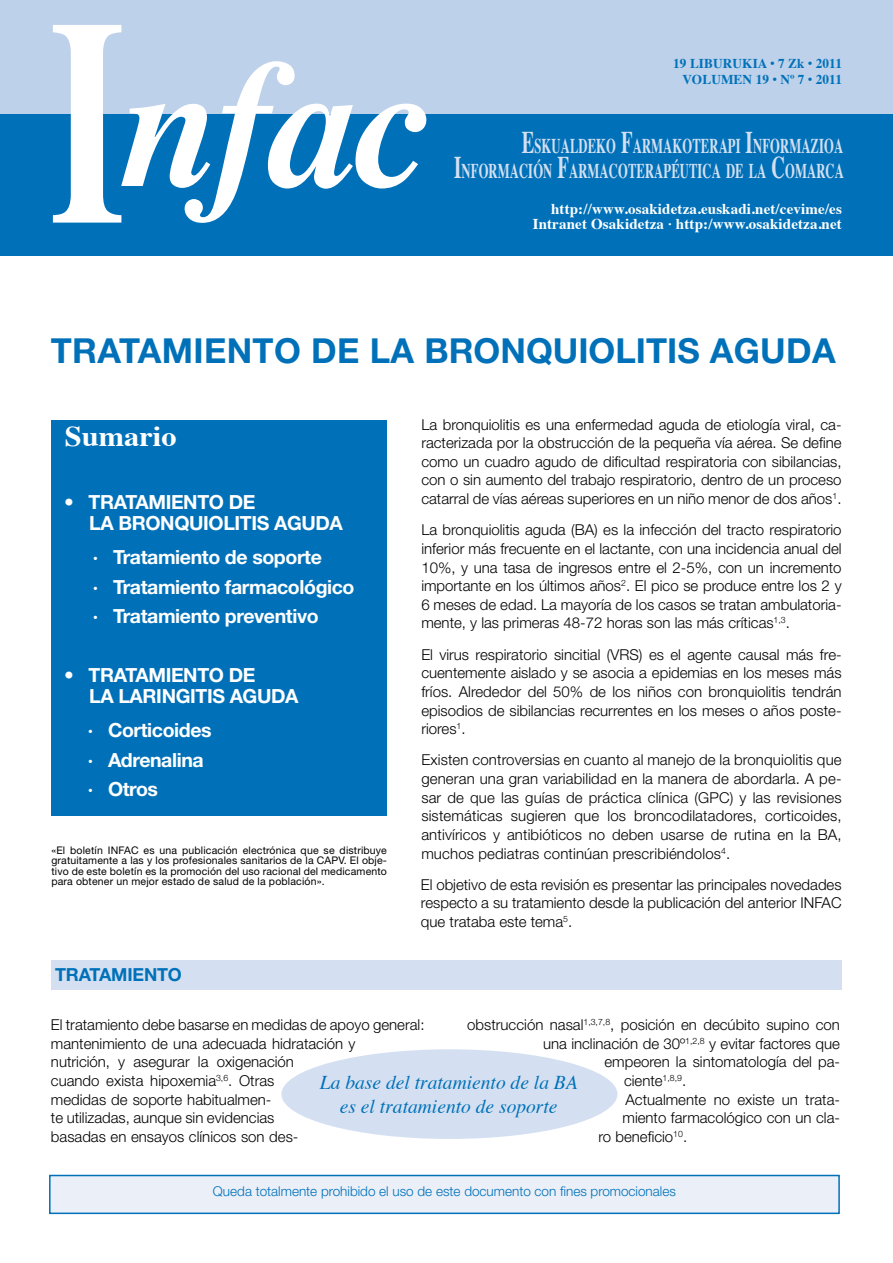
<style>
.page{position:relative;width:893px;height:1263px;background:#fff}
.page>*{position:absolute;margin:0;border:0;box-sizing:border-box;transform-origin:0 0}
.t1{font:700 292.5px "Times";color:#fff;scale:.67 1}
.t2{font:italic 700 178.5px "Times";color:#fff}
.t3{font:700 34.5px "Helvetica Neue LT Std";letter-spacing:.005em;color:#0071b9}
.t4{font:700 28.5px "Times";color:#fff;scale:1.07 1}
.t5{font:700 21px "Times";letter-spacing:.01em;color:#d4e0f1;scale:.6 1}
.t6{font:700 19.5px/21px "Helvetica Neue LT Std";letter-spacing:-.02em;color:#fff}
.t7{font:italic 19.5px/23.4px "Times";color:#0071b9;text-align:center}
.TIT_TRAM{font:700 18px "Helvetica Neue LT Std";letter-spacing:-.01em;color:#0071b9}
.TEXTO_T{font:300 15px/18.6px "Helvetica Neue LT Std";color:#000;text-align:justify}
.t8{font:700 15px "Times";letter-spacing:.01em;color:#fff}
.t9{font:300 13.5px "Helvetica Neue LT Std";color:#0071b9}
.t10{font:700 13.5px "Times";letter-spacing:.01em;color:#0071b9}
.t11{font:10.5px/10.5px "Helvetica Neue LT Std";letter-spacing:.015em;color:#000;text-align:justify}
.s1{font-size:12px}
.s2{font-size:31.5px}
</style>
<div class="page">
<div style="left:0;top:0;width:893px;height:114px;background:#bdd1ea"></div>
<div style="left:0;top:114px;width:893px;height:141px;background:#0071b9"></div>
<div style="left:51px;top:420px;width:336px;height:395px;background:#0071b9"></div>
<div style="left:50px;top:1175px;width:789px;height:38px;background:#eaeff8"></div>
<div style="left:49px;top:1175px;width:791px;height:39px;border:2px solid #0071b9"></div>
<div style="left:51px;top:960px;width:790px;height:30px;background:#d4e0f1"></div>
<div style="left:281px;top:1049px;width:336px;height:90px;background:#d4e0f1;border-radius:50%"></div>
<p class="t1" style="left:50px;top:-156px;width:115px">I</p>
<p class="t2" style="left:117px;top:-42px;width:315px">nfac</p>
<p class="t10" style="left:673px;top:50px;width:170px">19 LIBURUKIA <span class="s1">•</span> 7 Zk <span class="s1">•</span> 2011</p>
<p class="t10" style="left:682px;top:66px;width:161px">VOLUMEN 19 <span class="s1">•</span> Nº 7 <span class="s1">•</span> 2011</p>
<p class="t5" style="left:522px;top:126px;width:537px"><span class="s2">E</span>SKUALDEKO <span class="s2">F</span>ARMAKOTERAPI <span class="s2">I</span>NFORMAZIOA</p>
<p class="t5" style="left:454px;top:151px;width:651px"><span class="s2">I</span>NFORMACIÓN <span class="s2">F</span>ARMACOTERAPÉUTICA DE LA <span class="s2">C</span>OMARCA</p>
<p class="t8" style="left:551px;top:195px;width:292px">http://www.osakidetza.euskadi.net/cevime/es</p>
<p class="t8" style="left:533px;top:210px;width:311px">Intranet Osakidetza · http:/www.osakidetza.net</p>
<p class="t3" style="left:51px;top:329px;width:786px">TRATAMIENTO DE LA BRONQUIOLITIS AGUDA</p>
<p class="t4" style="left:65px;top:409px;width:106px">Sumario</p>
<p class="t6" style="left:89px;top:491px;width:255px;text-indent:-25px">• TRATAMIENTO DE<br>LA BRONQUIOLITIS AGUDA</p>
<p class="t6" style="left:93px;top:546px;width:230px">· Tratamiento de soporte</p>
<p class="t6" style="left:93px;top:576px;width:263px">· Tratamiento farmacológico</p>
<p class="t6" style="left:93px;top:605px;width:227px">· Tratamiento preventivo</p>
<p class="t6" style="left:89px;top:664px;width:211px;text-indent:-25px">• TRATAMIENTO DE<br>LA LARINGITIS AGUDA</p>
<p class="t6" style="left:88px;top:719px;width:125px">· Corticoides</p>
<p class="t6" style="left:88px;top:749px;width:117px">· Adrenalina</p>
<p class="t6" style="left:88px;top:778px;width:72px">· Otros</p>
<p class="t11" style="left:51px;top:845px;width:337px">«El boletín INFAC es una publicación electrónica que se distribuye gratuitamente a las y los profesionales sanitarios de la CAPV. El obje&shy;tivo de este boletín es la promoción del uso racional del medicamento para obtener un mejor estado de salud de la población».</p>
<p class="TEXTO_T" style="left:421px;top:415px;width:422px">La bronquiolitis es una enfermedad aguda de etiología viral, ca&shy;racterizada por la obstrucción de la pequeña vía aérea. Se define como un cuadro agudo de dificultad respiratoria con sibilancias, con o sin aumento del trabajo respiratorio, dentro de un proceso catarral de vías aéreas superiores en un niño menor de dos años<sup>1</sup>.</p>
<p class="TEXTO_T" style="left:421px;top:520px;width:422px">La bronquiolitis aguda (BA) es la infección del tracto respiratorio inferior más frecuente en el lactante, con una incidencia anual del 10%, y una tasa de ingresos entre el 2-5%, con un incremento importante en los últimos años<sup>2</sup>. El pico se produce entre los 2 y 6 meses de edad. La mayoría de los casos se tratan ambulatoria&shy;mente, y las primeras 48-72 horas son las más críticas<sup>1,3</sup>.</p>
<p class="TEXTO_T" style="left:421px;top:645px;width:422px">El virus respiratorio sincitial (VRS) es el agente causal más fre&shy;cuentemente aislado y se asocia a epidemias en los meses más fríos. Alrededor del 50% de los niños con bronquiolitis tendrán episodios de sibilancias recurrentes en los meses o años poste&shy;riores<sup>1</sup>.</p>
<p class="TEXTO_T" style="left:421px;top:750px;width:422px">Existen controversias en cuanto al manejo de la bronquiolitis que generan una gran variabilidad en la manera de abordarla. A pe&shy;sar de que las guías de práctica clínica (GPC) y las revisiones sistemáticas sugieren que los broncodilatadores, corticoides, antivíricos y antibióticos no deben usarse de rutina en la BA, muchos pediatras continúan prescribiéndolos<sup>4</sup>.</p>
<p class="TEXTO_T" style="left:421px;top:875px;width:422px">El objetivo de esta revisión es presentar las principales novedades respecto a su tratamiento desde la publicación del anterior INFAC que trataba este tema<sup>5</sup>.</p>
<p class="TIT_TRAM" style="left:55px;top:964px;width:128px">TRATAMIENTO</p>
<p class="TEXTO_T" style="left:51px;top:1015px;width:375px;text-align:left">El tratamiento debe basarse en medidas de apoyo general: mantenimiento de una adecuada hidratación y<br>nutrición, y asegurar la oxigenación<br>cuando exista hipoxemia<sup>3,6</sup>. Otras<br>medidas de soporte habitualmen-<br>te utilizadas, aunque sin evidencias<br>basadas en ensayos clínicos son des-</p>
<p class="TEXTO_T" style="left:467px;top:1015px;width:374px">obstrucción nasal<sup>1,3,7,8</sup>, posición en decúbito supino con</p>
<p class="TEXTO_T" style="left:543px;top:1034px;width:299px">una inclinación de 30º<sup>1,2,8</sup> y evitar factores que</p>
<p class="TEXTO_T" style="left:604px;top:1052px;width:237px">empeoren la sintomatología del pa-</p>
<p class="TEXTO_T" style="left:624px;top:1071px;width:64px">ciente<sup>1,8,9</sup>.</p>
<p class="TEXTO_T" style="left:625px;top:1090px;width:216px">Actualmente no existe un trata-</p>
<p class="TEXTO_T" style="left:622px;top:1108px;width:219px">miento farmacológico con un cla-</p>
<p class="TEXTO_T" style="left:598px;top:1127px;width:90px">ro beneficio<sup>10</sup>.</p>
<p class="t7" style="left:320px;top:1070px;width:259px">La base del tratamiento de la BA es el tratamiento de soporte</p>
<p class="t9" style="left:213px;top:1183px;width:464px">Queda totalmente prohibido el uso de este documento con fines promocionales</p>
</div>
